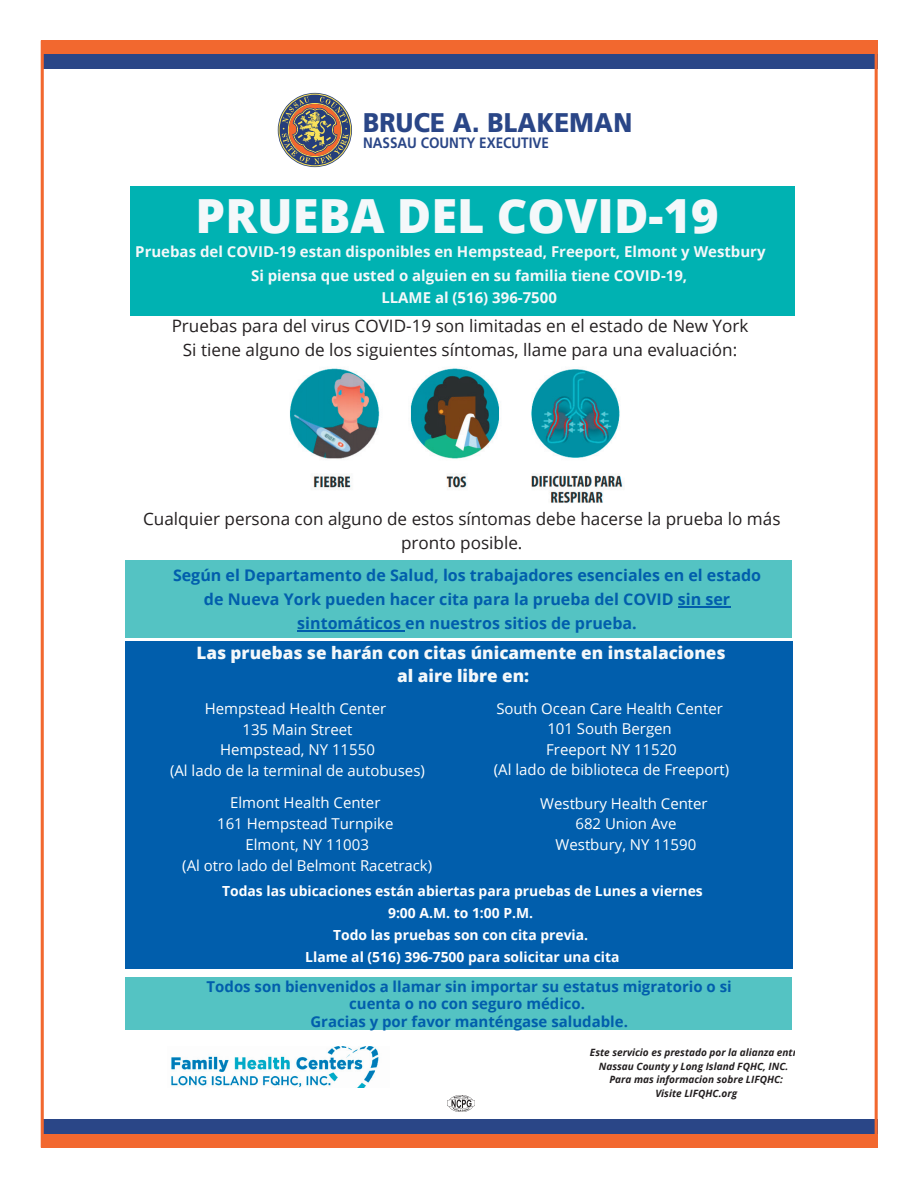
<style>
.page{position:relative;width:918px;height:1188px;background:#fff}
.page>*{position:absolute;margin:0;border:0;box-sizing:border-box;transform-origin:0 0}
.t1{font:800 47.1px "Open Sans";color:#f4f8fa}
.t2{font:900 27px "Frutiger";letter-spacing:.01em;color:#2a4687;scale:.9 1}
.t3{font:700 22.65px "Minion Pro";color:#2a4687}
.t4{font:17.1px/23.7px "Open Sans";color:#231f20;text-align:center}
.t5{font:800 17.1px/23.7px "Open Sans";color:#f4f8fa;text-align:center}
.t6{font:700 16.05px/24.2px "Open Sans";color:#015eac;text-align:center}
.t7{font:15px/20.9px "Open Sans";color:#fff;text-align:center}
.t8{font:700 15px/24px "Open Sans";color:#f4f8fa}
.t9{font:700 15px/17.4px "Open Sans";color:#015eac;text-align:center}
.t10{font:700 15px "Frutiger";color:#2a4687;scale:.9 1}
.t11{font:600 14.1px "Source Sans Pro";color:#2a4687}
.t12{font:700 13.95px/21.9px "Open Sans";color:#fff;text-align:center}
.t13{font:italic 700 10.05px/13.8px "Open Sans";color:#231f20;text-align:center}
</style>
<div class="page">
<div style="left:41px;top:40px;width:837px;height:15px;background:#f2682f"></div>
<div style="left:41px;top:55px;width:837px;height:14px;background:#2a4687"></div>
<div style="left:41px;top:1133px;width:837px;height:15px;background:#f2682f"></div>
<div style="left:41px;top:1119px;width:837px;height:14px;background:#2a4687"></div>
<svg style="left:278px;top:93px;width:74px;height:74px"></svg>
<div style="left:130px;top:186px;width:664px;height:130px;background:#00b2b2"></div>
<div style="left:126px;top:642px;width:667px;height:327px;background:#015eac"></div>
<img style="left:171px;top:1046px;width:208px;height:41px">
<div style="left:126px;top:561px;width:666px;height:77px;background:#54c3c3"></div>
<img style="left:290px;top:368px;width:333px;height:135px">
<div style="left:126px;top:978px;width:666px;height:52px;background:#54c3c3"></div>
<hr style="left:678px;top:606px;width:52px;height:1px;background:#015eac">
<hr style="left:297px;top:630px;width:108px;height:1px;background:#015eac">
<img style="left:447px;top:1096px;width:27px;height:15px">
<p class="t3" style="left:407px;top:98px;width:232px">BRUCE A. BLAKEMAN</p>
<p class="t11" style="left:407px;top:122px;width:174px">NASSAU COUNTY EXECUTIVE</p>
<p class="t2" style="left:363px;top:106px;width:301px">BRUCE A. BLAKEMAN</p>
<p class="t10" style="left:363px;top:134px;width:208px">NASSAU COUNTY EXECUTIVE</p>
<p class="t1" style="left:196px;top:180px;width:525px">PRUEBA DEL COVID-19</p>
<p class="t8" style="left:251px;top:239px;width:516px;text-indent:-116px">Pruebas del COVID-19 estan disponibles en Hempstead, Freeport, Elmont y Westbury<br>Si piensa que usted o alguien en su familia tiene COVID-19,</p>
<p class="t8" style="left:381px;top:286px;width:177px">LLAME al (516) 396-7500</p>
<p class="t4" style="left:172px;top:314px;width:578px">Pruebas para del virus COVID-19 son limitadas en el estado de New York<br>Si tiene alguno de los siguientes síntomas, llame para una evaluación:</p>
<p class="t4" style="left:143px;top:507px;width:639px">Cualquier persona con alguno de estos síntomas debe hacerse la prueba lo más pronto posible.</p>
<p class="t6" style="left:173px;top:563px;width:590px">Según el Departamento de Salud, los trabajadores esenciales en el estado de Nueva York pueden hacer cita para la prueba del COVID sin ser sintomáticos en nuestros sitios de prueba.</p>
<p class="t5" style="left:196px;top:640px;width:531px">Las pruebas se harán con citas únicamente en instalaciones al aire libre en:</p>
<p class="t7" style="left:494px;top:698px;width:237px">South Ocean Care Health Center<br>101 South Bergen<br>Freeport NY 11520<br>(Al lado de biblioteca de Freeport)</p>
<p class="t7" style="left:170px;top:697px;width:256px">Hempstead Health Center<br>135 Main Street<br>Hempstead, NY 11550<br>(Al lado de la terminal de autobuses)</p>
<p class="t7" style="left:182px;top:792px;width:252px">Elmont Health Center<br>161 Hempstead Turnpike<br>Elmont, NY 11003<br>(Al otro lado del Belmont Racetrack)</p>
<p class="t7" style="left:540px;top:792px;width:169px">Westbury Health Center<br>682 Union Ave<br>Westbury, NY 11590</p>
<p class="t12" style="left:222px;top:880px;width:482px">Todas las ubicaciones están abiertas para pruebas de Lunes a viernes 9:00 A.M. to 1:00 P.M.<br>Todo las pruebas son con cita previa.<br>Llame al (516) 396-7500 para solicitar una cita</p>
<p class="t9" style="left:207px;top:977px;width:527px">Todos son bienvenidos a llamar sin importar su estatus migratorio o si cuenta o no con seguro médico.<br>Gracias y por favor manténgase saludable.</p>
<p class="t13" style="left:590px;top:1045px;width:214px">Este servicio es prestado por la alianza entre Nassau County y Long Island FQHC, INC.<br>Para mas informacion sobre LIFQHC:<br>Visite LIFQHC.org</p>
</div>
